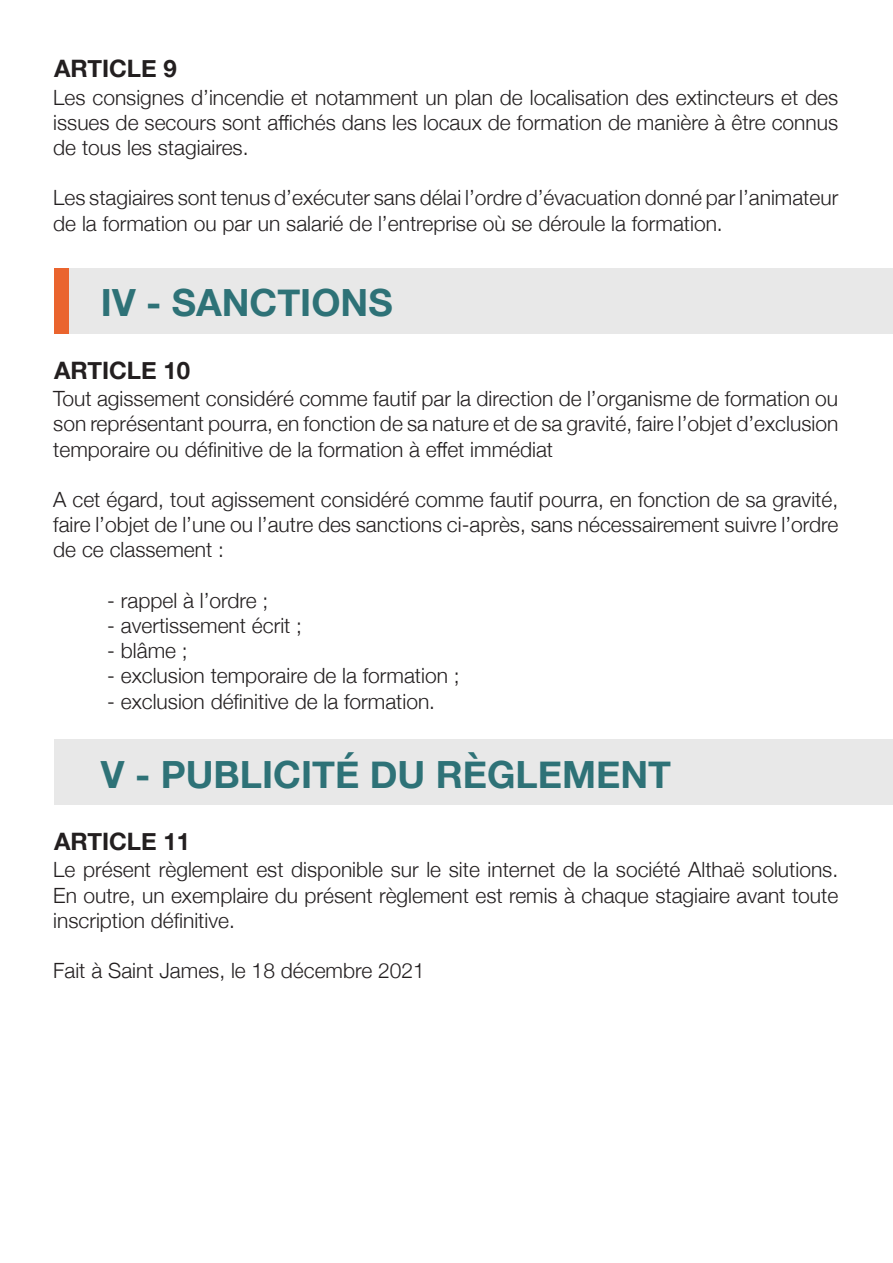
<style>
.page{position:relative;width:893px;height:1263px;background:#fff}
.page>*{position:absolute;margin:0;border:0;box-sizing:border-box;transform-origin:0 0}
.t1{font:700 37.5px "Helvetica Neue";color:#2e7277}
.t2{font:700 24px "Helvetica Neue";color:#231f20}
.t3{font:300 21px/25.2px "Helvetica Neue";color:#231f20;text-align:justify}
</style>
<div class="page">
<div style="left:54px;top:269px;width:839px;height:65px;background:#e8e8e8"></div>
<div style="left:54px;top:740px;width:839px;height:65px;background:#e8e8e8"></div>
<div style="left:54px;top:269px;width:14px;height:65px;background:#ea642e"></div>
<h2 class="t2" style="left:54px;top:50px;width:124px">ARTICLE 9</h2>
<h2 class="t3" style="left:53px;top:83px;width:786px">Les consignes d’incendie et notamment un plan de localisation des extincteurs et des issues de secours sont affichés dans les locaux de formation de manière à être connus de tous les stagiaires.</h2>
<h2 class="t3" style="left:53px;top:184px;width:786px">Les stagiaires sont tenus d’exécuter sans délai l’ordre d’évacuation donné par l’animateur de la formation ou par un salarié de l’entreprise où se déroule la formation.</h2>
<h2 class="t1" style="left:101px;top:273px;width:293px">IV - SANCTIONS</h2>
<h2 class="t2" style="left:54px;top:352px;width:138px">ARTICLE 10</h2>
<h2 class="t3" style="left:53px;top:385px;width:786px">Tout agissement considéré comme fautif par la direction de l’organisme de formation ou son représentant pourra, en fonction de sa nature et de sa gravité, faire l’objet d’exclusion temporaire ou définitive de la formation à effet immédiat</h2>
<h2 class="t3" style="left:53px;top:485px;width:787px">A cet égard, tout agissement considéré comme fautif pourra, en fonction de sa gravité, faire l’objet de l’une ou l’autre des sanctions ci-après, sans nécessairement suivre l’ordre de ce classement :</h2>
<h2 class="t3" style="left:107px;top:586px;width:163px">- rappel à l’ordre ;</h2>
<h2 class="t3" style="left:107px;top:611px;width:196px">- avertissement écrit ;</h2>
<h2 class="t3" style="left:107px;top:636px;width:82px">- blâme ;</h2>
<h2 class="t3" style="left:107px;top:662px;width:354px">- exclusion temporaire de la formation ;</h2>
<h2 class="t3" style="left:107px;top:687px;width:329px">- exclusion définitive de la formation.</h2>
<h2 class="t1" style="left:101px;top:745px;width:572px">V - PUBLICITÉ DU RÈGLEMENT</h2>
<h2 class="t2" style="left:54px;top:823px;width:138px">ARTICLE 11</h2>
<h2 class="t3" style="left:53px;top:856px;width:786px">Le présent règlement est disponible sur le site internet de la société Althaë solutions.<br>En outre, un exemplaire du présent règlement est remis à chaque stagiaire avant toute inscription définitive.</h2>
<h2 class="t3" style="left:53px;top:957px;width:373px">Fait à Saint James, le 18 décembre 2021</h2>
</div>
